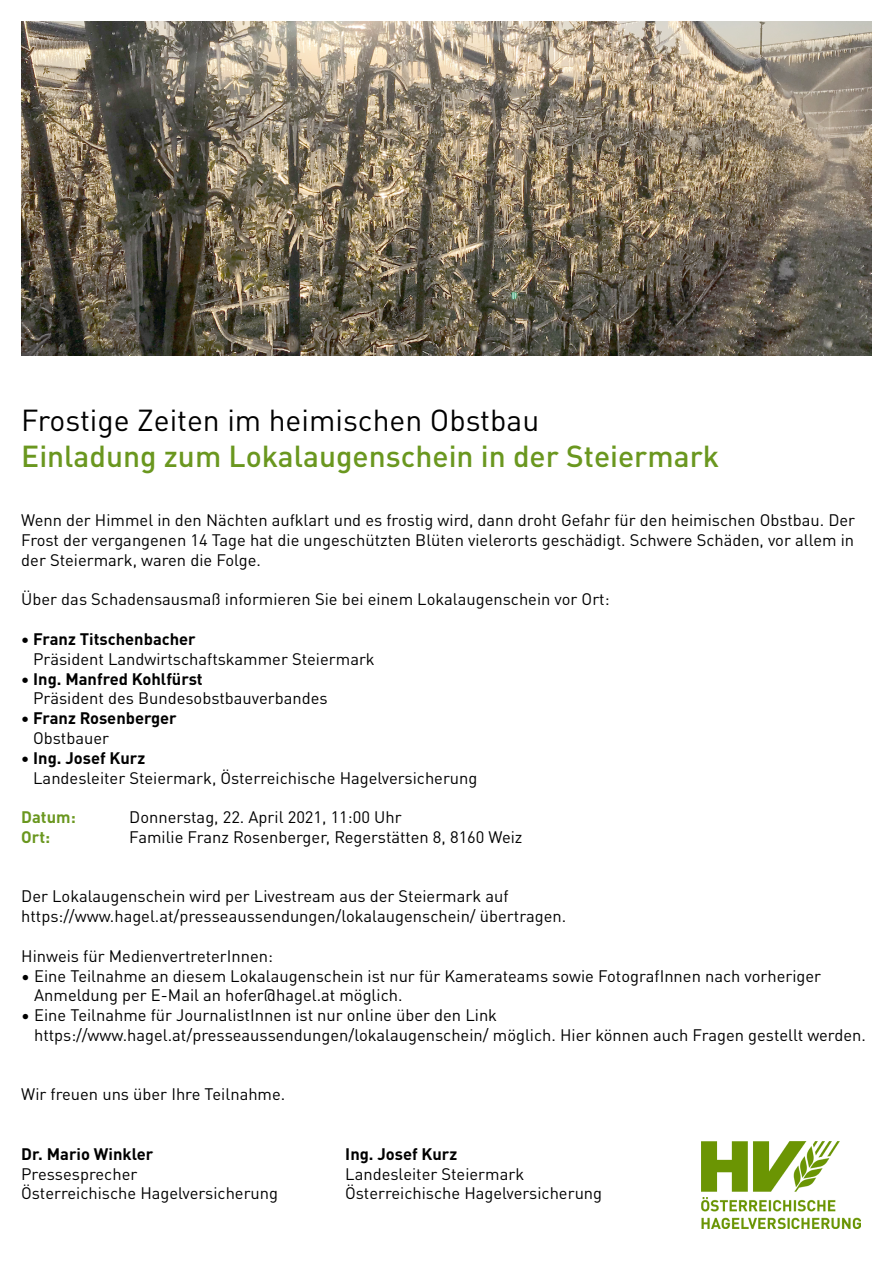
<style>
.page{position:relative;width:893px;height:1263px;background:#fff}
.page>*{position:absolute;margin:0;border:0;box-sizing:border-box;transform-origin:0 0}
.t1{font:500 30px "DIN Pro";color:#6a971f}
.t2{font:30px "DIN Pro";color:#000}
.t3{font:16.5px/19.8px "DIN Pro";color:#000}
.t4{font:700 16.5px "DIN Pro";color:#000}
.t5{font:700 16.5px "DIN Pro";color:#6a971f}
</style>
<div class="page">
<img style="left:21px;top:21px;width:851px;height:334px">
<img style="left:702px;top:1141px;width:158px;height:87px">
<h1 class="t2" style="left:21px;top:398px;width:519px">Frostige Zeiten im heimischen Obstbau</h1>
<h1 class="t1" style="left:21px;top:433px;width:700px">Einladung zum Lokalaugenschein in der Steiermark</h1>
<p class="t3" style="left:21px;top:509px;width:835px;text-align:justify">Wenn der Himmel in den Nächten aufklart und es frostig wird, dann droht Gefahr für den heimischen Obstbau. Der Frost der vergangenen 14 Tage hat die ungeschützten Blüten vielerorts geschädigt. Schwere Schäden, vor allem in der Steiermark, waren die Folge.</p>
<p class="t3" style="left:21px;top:588px;width:590px">Über das Schadensausmaß informieren Sie bei einem Lokalaugenschein vor Ort:</p>
<p class="t4" style="left:21px;top:626px;width:176px">• Franz Titschenbacher</p>
<p class="t3" style="left:33px;top:648px;width:343px">Präsident Landwirtschaftskammer Steiermark</p>
<p class="t4" style="left:21px;top:666px;width:183px">• Ing. Manfred Kohlfürst</p>
<p class="t3" style="left:33px;top:687px;width:296px">Präsident des Bundesobstbauverbandes</p>
<p class="t4" style="left:21px;top:705px;width:157px">• Franz Rosenberger</p>
<p class="t3" style="left:33px;top:727px;width:77px">Obstbauer</p>
<p class="t4" style="left:21px;top:745px;width:126px">• Ing. Josef Kurz</p>
<p class="t3" style="left:33px;top:767px;width:446px">Landesleiter Steiermark, Österreichische Hagelversicherung</p>
<p class="t5" style="left:21px;top:804px;width:56px">Datum:</p>
<p class="t3" style="left:129px;top:806px;width:274px">Donnerstag, 22. April 2021, 11:00 Uhr</p>
<p class="t5" style="left:21px;top:824px;width:31px">Ort:</p>
<p class="t3" style="left:129px;top:826px;width:395px">Familie Franz Rosenberger, Regerstätten 8, 8160 Weiz</p>
<p class="t3" style="left:21px;top:885px;width:547px">Der Lokalaugenschein wird per Livestream aus der Steiermark auf https://www.hagel.at/presseaussendungen/lokalaugenschein/ übertragen.</p>
<p class="t3" style="left:21px;top:945px;width:253px">Hinweis für MedienvertreterInnen:</p>
<p class="t3" style="left:34px;top:965px;width:789px;text-indent:-13px">• Eine Teilnahme an diesem Lokalaugenschein ist nur für Kamerateams sowie FotografInnen nach vorheriger<br>Anmeldung per E-Mail an hofer@hagel.at möglich.</p>
<p class="t3" style="left:34px;top:1004px;width:833px;text-indent:-13px">• Eine Teilnahme für JournalistInnen ist nur online über den Link https://www.hagel.at/presseaussendungen/lokalaugenschein/ möglich. Hier können auch Fragen gestellt werden.</p>
<p class="t3" style="left:21px;top:1083px;width:266px">Wir freuen uns über Ihre Teilnahme.</p>
<p class="t4" style="left:21px;top:1141px;width:134px">Dr. Mario Winkler</p>
<p class="t4" style="left:345px;top:1141px;width:114px">Ing. Josef Kurz</p>
<p class="t3" style="left:21px;top:1163px;width:118px">Pressesprecher</p>
<p class="t3" style="left:345px;top:1163px;width:180px">Landesleiter Steiermark</p>
<p class="t3" style="left:21px;top:1182px;width:258px">Österreichische Hagelversicherung</p>
<p class="t3" style="left:345px;top:1182px;width:258px">Österreichische Hagelversicherung</p>
</div>
